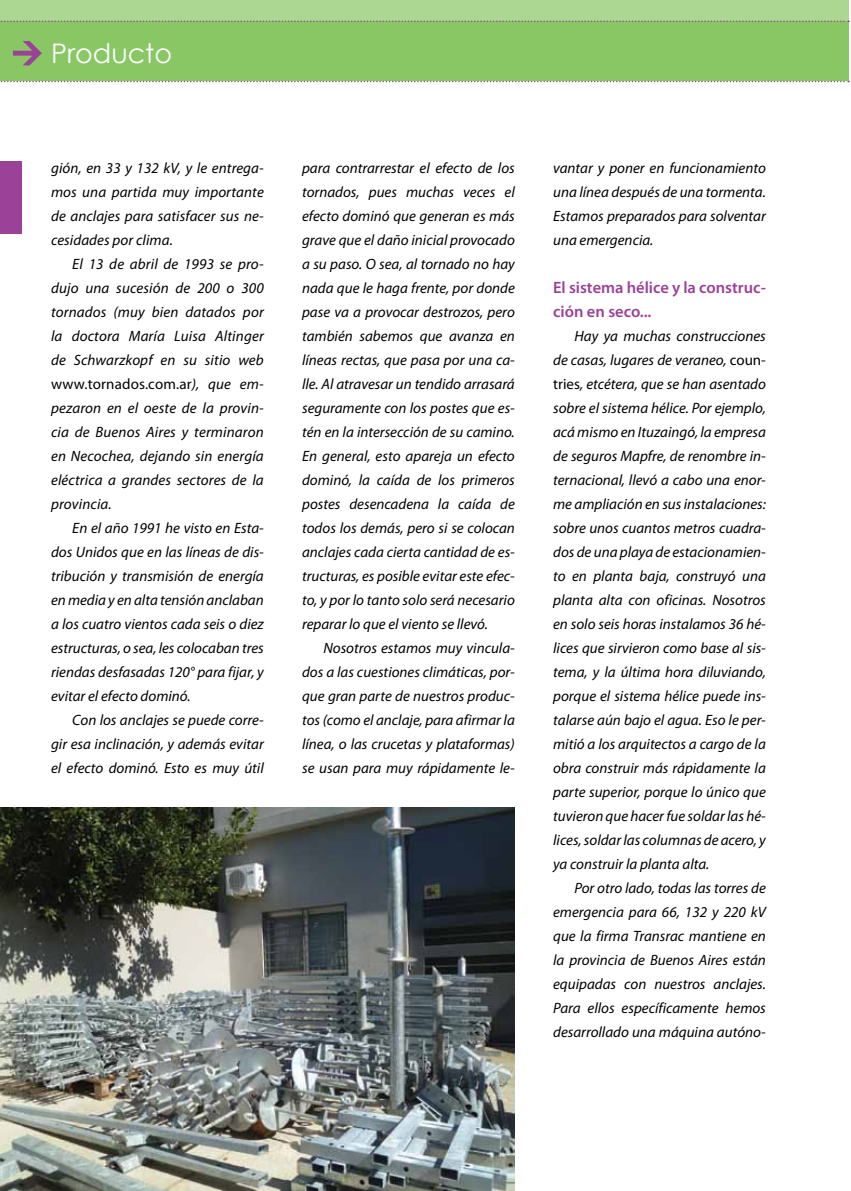
<style>
.page{position:relative;width:851px;height:1191px;background:#fff}
.page>*{position:absolute;margin:0;border:0;box-sizing:border-box;transform-origin:0 0}
.t1{font:27px "Century Gothic";color:#fff}
.t2{font:600 16.5px/24px "Myriad Pro";color:#9b4198}
.t3{font:italic 15px/24px "Myriad Pro";color:#000;text-align:justify}
.s1{font-style:normal}
</style>
<div class="page">
<div style="left:0;top:21px;width:848px;height:60px;background:#89c765"></div>
<div style="left:0;top:0;width:848px;height:21px;background:#acd793"></div>
<svg style="left:0;top:81px;width:849px;height:1px"></svg>
<svg style="left:0;top:21px;width:849px;height:1px"></svg>
<svg style="left:13px;top:41px;width:29px;height:24px"></svg>
<div style="left:0;top:162px;width:21px;height:72px;background:#9b4198"></div>
<img style="left:0;top:807px;width:514px;height:384px">
<h1 class="t1" style="left:51px;top:35px;width:123px">Producto</h1>
<p class="t3" style="left:51px;top:156px;width:214px">gión, en 33 y 132 kV, y le entrega&shy;mos una partida muy importante de anclajes para satisfacer sus ne&shy;cesidades por clima.</p>
<p class="t3" style="left:51px;top:252px;width:214px;text-indent:21px">El 13 de abril de 1993 se pro&shy;dujo una sucesión de 200 o 300 tornados (muy bien datados por la doctora María Luisa Altinger de Schwarzkopf en su sitio web <span class="s1">www.tornados.com.ar</span>), que em&shy;pezaron en el oeste de la provin&shy;cia de Buenos Aires y terminaron en Necochea, dejando sin energía eléctrica a grandes sectores de la provincia.</p>
<p class="t3" style="left:51px;top:516px;width:214px;text-indent:21px">En el año 1991 he visto en Esta&shy;dos Unidos que en las líneas de dis&shy;tribución y transmisión de energía en media y en alta tensión anclaban a los cuatro vientos cada seis o diez estructuras, o sea, les colocaban tres riendas desfasadas 120° para fijar, y evitar el efecto dominó.</p>
<p class="t3" style="left:51px;top:708px;width:214px;text-indent:21px">Con los anclajes se puede corre&shy;gir esa inclinación, y además evitar el efecto dominó. Esto es muy útil</p>
<p class="t3" style="left:302px;top:156px;width:214px">para contrarrestar el efecto de los tornados, pues muchas veces el efecto dominó que generan es más grave que el daño inicial provocado a su paso. O sea, al tornado no hay nada que le haga frente, por donde pase va a provocar destrozos, pero también sabemos que avanza en líneas rectas, que pasa por una ca&shy;lle. Al atravesar un tendido arrasará seguramente con los postes que es&shy;tén en la intersección de su camino.<br>En general, esto apareja un efecto dominó, la caída de los primeros postes desencadena la caída de todos los demás, pero si se colocan anclajes cada cierta cantidad de es&shy;tructuras, es posible evitar este efec&shy;to, y por lo tanto solo será necesario reparar lo que el viento se llevó.</p>
<p class="t3" style="left:302px;top:636px;width:214px;text-indent:21px">Nosotros estamos muy vincula&shy;dos a las cuestiones climáticas, por&shy;que gran parte de nuestros produc&shy;tos (como el anclaje, para afirmar la línea, o las crucetas y plataformas) se usan para muy rápidamente le-</p>
<p class="t3" style="left:553px;top:156px;width:214px">vantar y poner en funcionamiento una línea después de una tormenta.<br>Estamos preparados para solventar una emergencia.</p>
<p class="t2" style="left:553px;top:275px;width:214px">El sistema hélice y la construc&shy;ción en seco...</p>
<p class="t3" style="left:553px;top:324px;width:214px;text-indent:21px">Hay ya muchas construcciones de casas, lugares de veraneo, <span class="s1">coun&shy;tries</span>, etcétera, que se han asentado sobre el sistema hélice. Por ejemplo, acá mismo en Ituzaingó, la empresa de seguros Mapfre, de renombre in&shy;ternacional, llevó a cabo una enor&shy;me ampliación en sus instalaciones: sobre unos cuantos metros cuadra&shy;dos de una playa de estacionamien&shy;to en planta baja, construyó una planta alta con oficinas. Nosotros en solo seis horas instalamos 36 hé&shy;lices que sirvieron como base al sis&shy;tema, y la última hora diluviando, porque el sistema hélice puede ins&shy;talarse aún bajo el agua. Eso le per&shy;mitió a los arquitectos a cargo de la obra construir más rápidamente la parte superior, porque lo único que tuvieron que hacer fue soldar las hé&shy;lices, soldar las columnas de acero, y ya construir la planta alta.</p>
<p class="t3" style="left:553px;top:876px;width:214px;text-indent:21px">Por otro lado, todas las torres de emergencia para 66, 132 y 220 kV que la firma Transrac mantiene en la provincia de Buenos Aires están equipadas con nuestros anclajes.<br>Para ellos específicamente hemos desarrollado una máquina autóno-</p>
</div>
